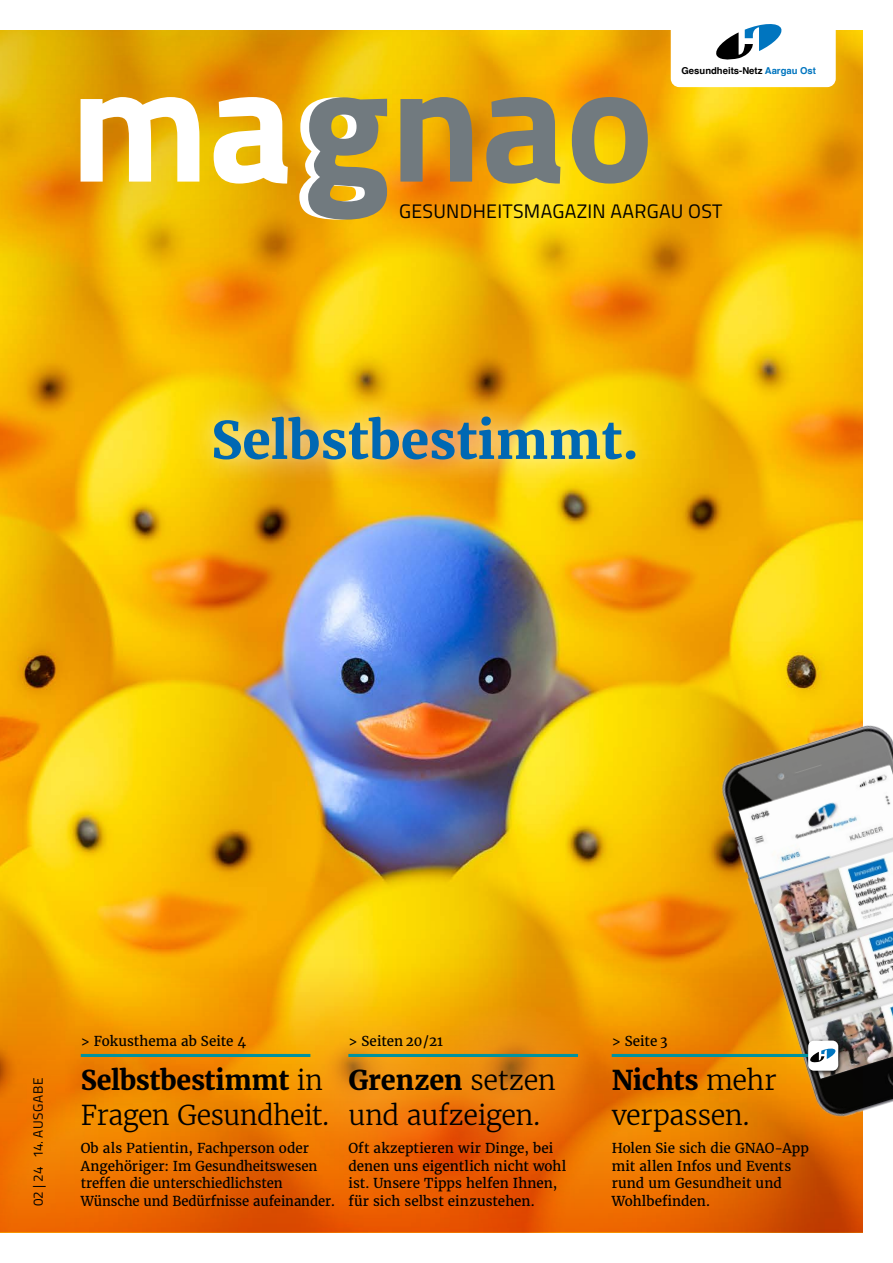
<style>
.page{position:relative;width:893px;height:1263px;background:#fff}
.page>*{position:absolute;margin:0;border:0;box-sizing:border-box;transform-origin:0 0}
.t1{font:700 51.6px "Merriweather";color:#0068b3}
.t2{font:300 27px/35.1px "Merriweather";letter-spacing:-.01em;color:#000}
.t3{font:19.5px "Titillium Web";letter-spacing:.015em;color:#000}
.t4{font:13.5px/17.5px "Merriweather";letter-spacing:-.005em;color:#000}
.t5{font:13.5px "Titillium Web";letter-spacing:.05em;color:#000}
.t6{font:700 9.45px "Helvetica";color:#000}
.s1{color:#0075bf}
.s2{font-weight:700}
</style>
<div class="page">
<img style="left:0;top:30px;width:863px;height:925px">
<svg style="left:0;top:30px;width:484px;height:291px;background:#edaf02"></svg>
<div style="left:188px;top:389px;width:473px;height:97px;background:#fff;opacity:.94"></div>
<svg style="left:0;top:955px;width:863px;height:277px;background:#ed8303"></svg>
<svg style="left:81px;top:97px;width:567px;height:123px"></svg>
<svg style="left:671px;top:24px;width:165px;height:63px"></svg>
<img style="left:689px;top:690px;width:204px;height:517px">
<img style="left:739px;top:765px;width:154px;height:314px">
<hr style="left:348px;top:1054px;width:230px;height:3px;background:#00929e">
<hr style="left:81px;top:1054px;width:229px;height:3px;background:#00929e">
<hr style="left:612px;top:1054px;width:226px;height:3px;background:#00929e">
<div style="left:806px;top:1038px;width:37px;height:37px;background:#000;opacity:.75"></div>
<div style="left:808px;top:1040px;width:30px;height:31px;background:#fff;border-radius:6px"></div>
<svg style="left:810px;top:1048px;width:26px;height:15px"></svg>
<p class="t6" style="left:681px;top:65px;width:136px">Gesundheits-Netz <span class="s1">Aargau Ost</span></p>
<h3 class="t3" style="left:399px;top:197px;width:325px">GESUNDHEITSMAGAZIN AARGAU OST</h3>
<h1 class="t1" style="left:211px;top:406px;width:429px">Selbstbestimmt.</h1>
<p class="t5" style="left:28px;top:1206px;width:130px;rotate:-90deg">02 | 24 14. AUSGABE</p>
<p class="t4" style="left:81px;top:1032px;width:167px">&gt; Fokusthema ab Seite 4</p>
<h2 class="t2" style="left:81px;top:1062px;width:250px"><span class="s2">Selbstbestimmt</span> in<br>Fragen Gesundheit.</h2>
<p class="t4" style="left:81px;top:1139px;width:256px">Ob als Patientin, Fachperson oder Angehöriger: Im Gesundheitswesen treffen die unterschiedlichsten Wünsche und Bedürfnisse aufeinander.</p>
<p class="t4" style="left:348px;top:1032px;width:96px">&gt; Seiten 20/21</p>
<h2 class="t2" style="left:348px;top:1062px;width:209px"><span class="s2">Grenzen</span> setzen und aufzeigen.</h2>
<p class="t4" style="left:348px;top:1139px;width:219px">Oft akzeptieren wir Dinge, bei denen uns eigentlich nicht wohl ist. Unsere Tipps helfen Ihnen, für sich selbst einzustehen.</p>
<p class="t4" style="left:612px;top:1032px;width:57px">&gt; Seite 3</p>
<h2 class="t2" style="left:612px;top:1062px;width:166px"><span class="s2">Nichts</span> mehr verpassen.</h2>
<p class="t4" style="left:612px;top:1139px;width:199px">Holen Sie sich die GNAO-App mit allen Infos und Events rund um Gesundheit und<br>Wohlbefinden.</p>
</div>
